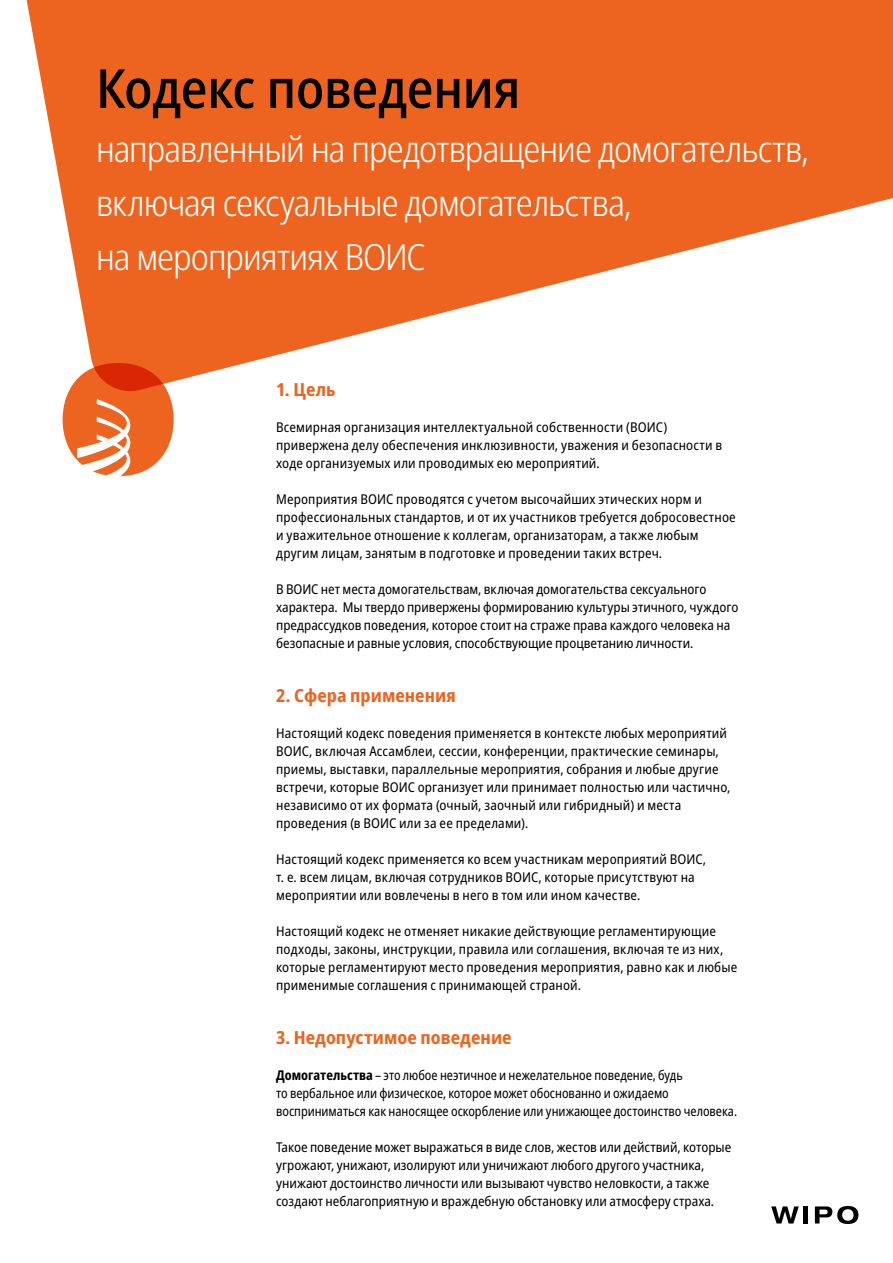
<style>
.page{position:relative;width:893px;height:1263px;background:#fff}
.page>*{position:absolute;margin:0;border:0;box-sizing:border-box;transform-origin:0 0}
.TITLE_lev__1_medium{font:500 semi-condensed 54px "Noto Sans Display";letter-spacing:-.005em;color:#000}
.TITLE_lev__1_light{font:300 semi-condensed 36px/54px "Noto Sans Display";letter-spacing:-.03em;color:#fff}
.t1{font:700 semi-condensed 18px "Noto Sans Display";letter-spacing:.005em;color:#ec641f}
.Body{font:semi-condensed 13.5px/18px "Noto Sans Display";letter-spacing:.01em;color:#000}
.Body-2{font:semi-condensed 13.5px/18px "Noto Sans Display";letter-spacing:.01em;color:#000;scale:.94 1}
.s1{font-weight:700}
</style>
<div class="page">
<svg style="left:26px;top:0;width:866px;height:382px;fill:#ec641f"></svg>
<svg style="left:771px;top:1206px;width:27px;height:18px"></svg>
<div style="left:803px;top:1206px;width:5px;height:18px;background:#000"></div>
<svg style="left:814px;top:1206px;width:44px;height:18px"></svg>
<svg style="left:63px;top:363px;width:111px;height:113px"></svg>
<p class="TITLE_lev__1_medium" style="left:96px;top:51px;width:426px">Кодекс поведения</p>
<p class="TITLE_lev__1_light" style="left:96px;top:123px;width:714px">направленный на предотвращение домогательств, включая сексуальные домогательства,<br>на мероприятиях ВОИС</p>
<h2 class="t1" style="left:276px;top:377px;width:61px">1. Цель</h2>
<p class="Body" style="left:276px;top:418px;width:447px">Всемирная организация интеллектуальной собственности (ВОИС) привержена делу обеспечения инклюзивности, уважения и безопасности в ходе организуемых или проводимых ею мероприятий.</p>
<p class="Body" style="left:276px;top:490px;width:461px">Мероприятия ВОИС проводятся с учетом высочайших этических норм и профессиональных стандартов, и от их участников требуется добросовестное и уважительное отношение к коллегам, организаторам, а также любым другим лицам, занятым в подготовке и проведении таких встреч.</p>
<p class="Body" style="left:276px;top:580px;width:464px">В ВОИС нет места домогательствам, включая домогательства сексуального характера. Мы твердо привержены формированию культуры этичного, чуждого предрассудков поведения, которое стоит на страже права каждого человека на безопасные и равные условия, способствующие процветанию личности.</p>
<h2 class="t1" style="left:276px;top:683px;width:181px">2. Сфера применения</h2>
<p class="Body" style="left:276px;top:724px;width:456px">Настоящий кодекс поведения применяется в контексте любых мероприятий ВОИС, включая Ассамблеи, сессии, конференции, практические семинары, приемы, выставки, параллельные мероприятия, собрания и любые другие встречи, которые ВОИС организует или принимает полностью или частично, независимо от их формата (очный, заочный или гибридный) и места проведения (в ВОИС или за ее пределами).</p>
<p class="Body" style="left:276px;top:850px;width:431px">Настоящий кодекс применяется ко всем участникам мероприятий ВОИС, т. е. всем лицам, включая сотрудников ВОИС, которые присутствуют на мероприятии или вовлечены в него в том или ином качестве.</p>
<p class="Body" style="left:276px;top:922px;width:462px">Настоящий кодекс не отменяет никакие действующие регламентирующие подходы, законы, инструкции, правила или соглашения, включая те из них, которые регламентируют место проведения мероприятия, равно как и любые применимые соглашения с принимающей страной.</p>
<h2 class="t1" style="left:276px;top:1025px;width:237px">3. Недопустимое поведение</h2>
<p class="Body-2" style="left:276px;top:1066px;width:492px"><span class="s1">Домогательства</span> – это любое неэтичное и нежелательное поведение, будь<br>то вербальное или физическое, которое может обоснованно и ожидаемо восприниматься как наносящее оскорбление или унижающее достоинство человека.</p>
<p class="Body" style="left:276px;top:1138px;width:456px">Такое поведение может выражаться в виде слов, жестов или действий, которые угрожают, унижают, изолируют или уничижают любого другого участника, унижают достоинство личности или вызывают чувство неловкости, а также создают неблагоприятную и враждебную обстановку или атмосферу страха.</p>
</div>
